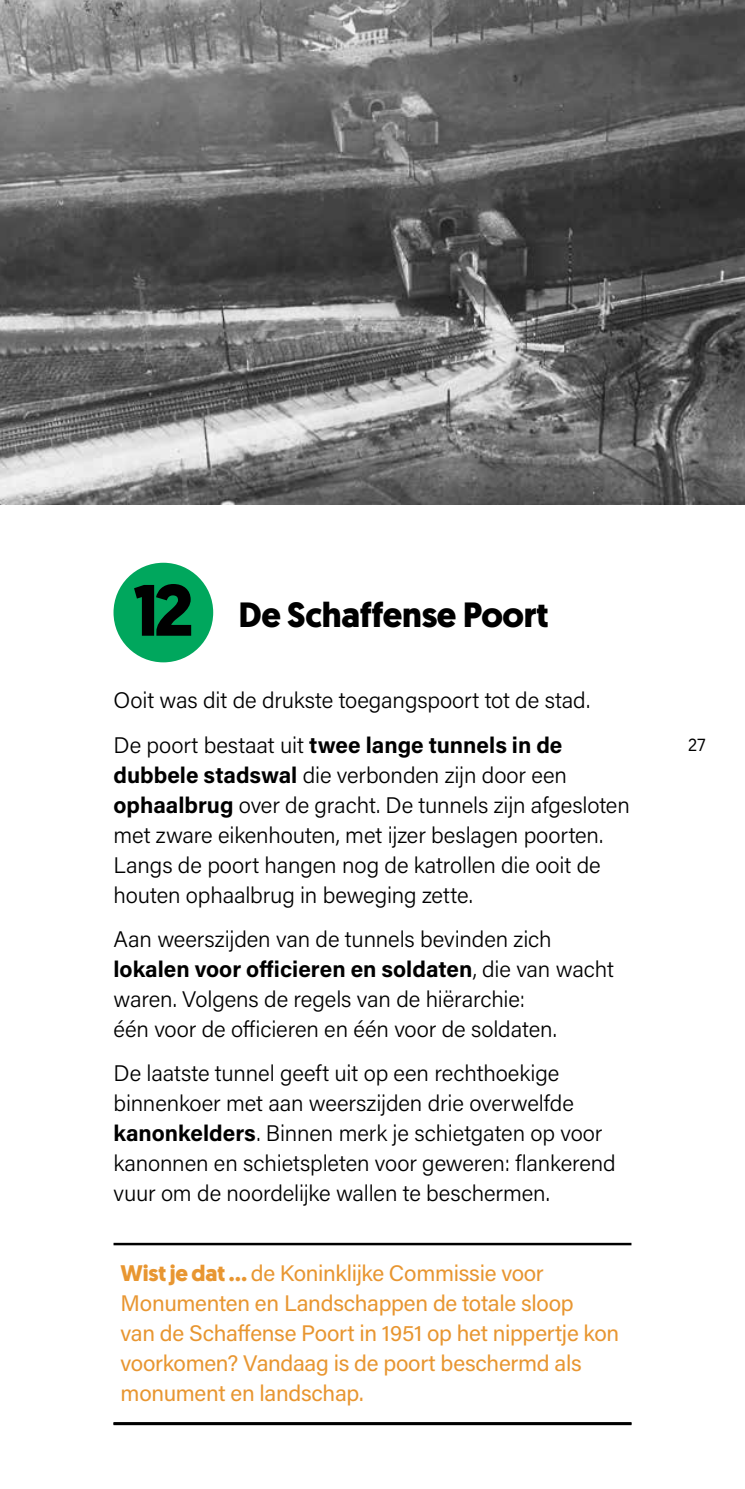
<style>
.page{position:relative;width:745px;height:1489px;background:#fff}
.page>*{position:absolute;margin:0;border:0;box-sizing:border-box;transform-origin:0 0}
.t1{font:700 35px "Geomanist";letter-spacing:-.01em;color:#000}
.t2{font:300 22.5px/30px "Acumin Pro";letter-spacing:-.005em;color:#000}
.t3{font:22.5px/30px "Acumin Pro";letter-spacing:-.015em;color:#e89631}
.t4{font:17.5px "Geomanist";color:#000}
.s1{font-size:72.5px}
.s2{font-weight:700}
.s3{font-family:"Geomanist";font-weight:700}
</style>
<div class="page">
<hr style="left:113px;top:1242px;width:518px;height:3px;background:#000">
<hr style="left:113px;top:1421px;width:518px;height:3px;background:#000">
<div style="left:113px;top:562px;width:100px;height:100px;background:#00a75d;border-radius:50%"></div>
<img style="left:0;top:0;width:744px;height:504px">
<h1 class="t1" style="left:133px;top:591px;width:417px"><span class="s1">12</span> De Schaffense Poort</h1>
<p class="t2" style="left:113px;top:677px;width:478px;line-height:44.2px">Ooit was dit de drukste toegangspoort tot de stad.<br>De poort bestaat uit <span class="s2">twee lange tunnels in de</span></p>
<p class="t2" style="left:113px;top:758px;width:517px"><span class="s2">dubbele stadswal</span> die verbonden zijn door een <span class="s2">ophaalbrug</span> over de gracht. De tunnels zijn afgesloten met zware eikenhouten, met ijzer beslagen poorten.<br>Langs de poort hangen nog de katrollen die ooit de houten ophaalbrug in beweging zette.</p>
<p class="t2" style="left:113px;top:923px;width:501px">Aan weerszijden van de tunnels bevinden zich <span class="s2">lokalen voor officieren en soldaten</span>, die van wacht waren. Volgens de regels van de hiërarchie:<br>één voor de officieren en één voor de soldaten.</p>
<p class="t2" style="left:113px;top:1057px;width:503px">De laatste tunnel geeft uit op een rechthoekige binnenkoer met aan weerszijden drie overwelfde <span class="s2">kanonkelders</span>. Binnen merk je schietgaten op voor kanonnen en schietspleten voor geweren: flankerend vuur om de noordelijke wallen te beschermen.</p>
<p class="t3" style="left:120px;top:1256px;width:499px"><span class="s3">Wist je dat …</span> de Koninklijke Commissie voor Monumenten en Landschappen de totale sloop<br>van de Schaffense Poort in 1951 op het nippertje kon voorkomen? Vandaag is de poort beschermd als monument en landschap.</p>
<p class="t4" style="left:687px;top:733px;width:19px">27</p>
</div>
